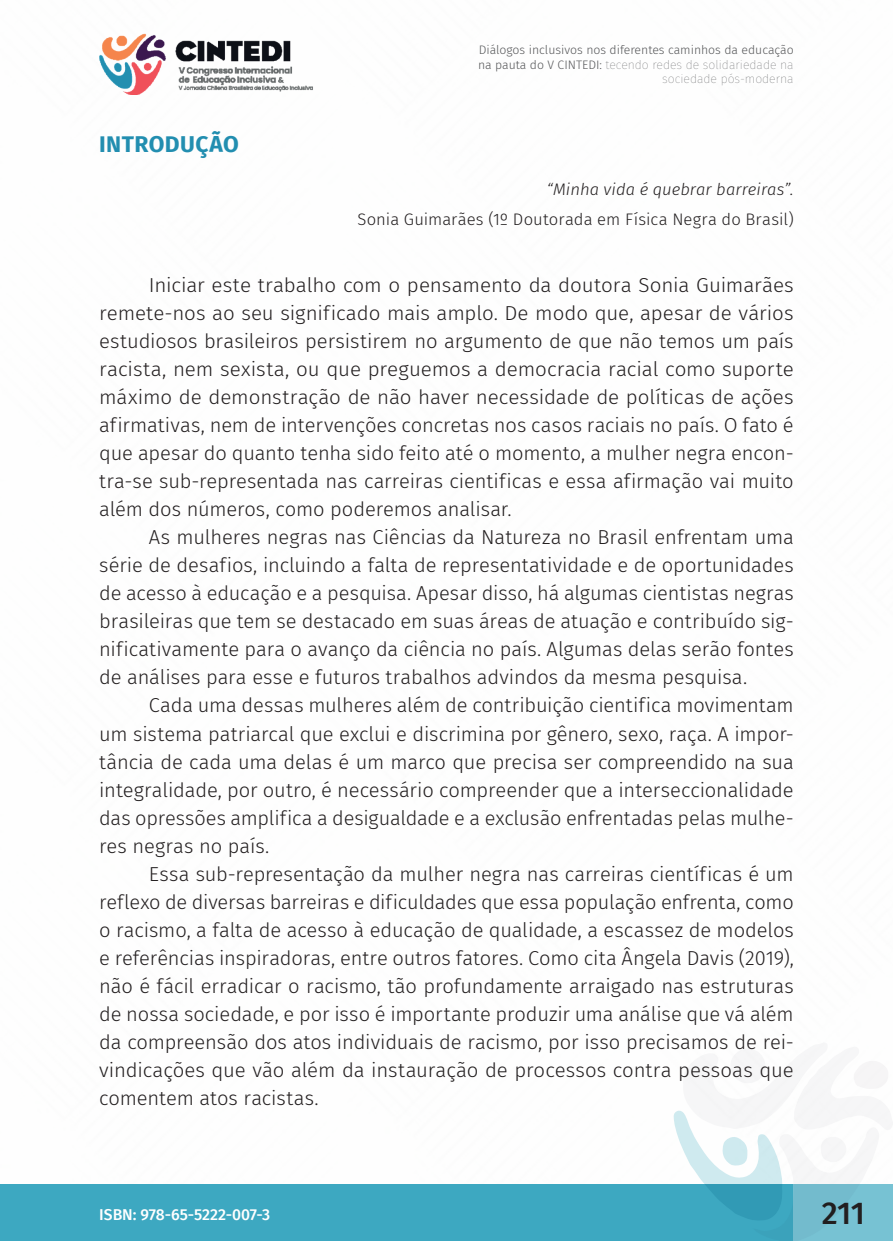
<style>
.page{position:relative;width:893px;height:1241px;background:#fff}
.page>*{position:absolute;margin:0;border:0;box-sizing:border-box;transform-origin:0 0}
.t1{font:500 31.5px "Fira Sans";color:#231f20}
._5_INTRODUCAO{font:700 22.75px "Fira Sans";letter-spacing:.02em;color:#228eb0}
._6_CORPO{font:300 20.12px/28px "Fira Sans";letter-spacing:-.005em;color:#231f20;text-align:justify}
._7_CITACAO{font:300 16.62px "Fira Sans";letter-spacing:.005em;color:#231f20}
._7_CITACAO-2{font:italic 300 16.62px "Fira Sans";letter-spacing:.005em;color:#231f20}
.t2{font:500 15.75px "Fira Sans";color:#fff}
.t3{font:300 12.25px/14.7px "Fira Sans";color:#57585a;text-align:right}
.s1{font-weight:100}
</style>
<div class="page">
<div style="left:0;top:1184px;width:794px;height:56px;background:#3da8c1"></div>
<img style="left:99px;top:33px;width:214px;height:61px">
<svg style="left:674px;top:1049px;width:219px;height:191px"></svg>
<p class="_5_INTRODUCAO" style="left:99px;top:125px;width:141px">INTRODUÇÃO</p>
<p class="t3" style="left:478px;top:42px;width:317px">Diálogos inclusivos nos diferentes caminhos da educação na pauta do V CINTEDI: <span class="s1">tecendo redes de solidariedade na sociedade pós-moderna</span></p>
<p class="_7_CITACAO-2" style="left:547px;top:177px;width:248px">“Minha vida é quebrar barreiras”.</p>
<p class="_7_CITACAO" style="left:357px;top:207px;width:438px">Sonia Guimarães (1º Doutorada em Física Negra do Brasil)</p>
<p class="_6_CORPO" style="left:99px;top:271px;width:696px;text-indent:50px">Iniciar este trabalho com o pensamento da doutora Sonia Guimarães remete-nos ao seu significado mais amplo. De modo que, apesar de vários estudiosos brasileiros persistirem no argumento de que não temos um país racista, nem sexista, ou que preguemos a democracia racial como suporte máximo de demonstração de não haver necessidade de políticas de ações afirmativas, nem de intervenções concretas nos casos raciais no país. O fato é que apesar do quanto tenha sido feito até o momento, a mulher negra encon&shy;tra-se sub-representada nas carreiras cientificas e essa afirmação vai muito além dos números, como poderemos analisar.</p>
<p class="_6_CORPO" style="left:99px;top:523px;width:696px;text-indent:50px">As mulheres negras nas Ciências da Natureza no Brasil enfrentam uma série de desafios, incluindo a falta de representatividade e de oportunidades de acesso à educação e a pesquisa. Apesar disso, há algumas cientistas negras brasileiras que tem se destacado em suas áreas de atuação e contribuído sig&shy;nificativamente para o avanço da ciência no país. Algumas delas serão fontes de análises para esse e futuros trabalhos advindos da mesma pesquisa.</p>
<p class="_6_CORPO" style="left:99px;top:691px;width:696px;text-indent:50px">Cada uma dessas mulheres além de contribuição cientifica movimentam um sistema patriarcal que exclui e discrimina por gênero, sexo, raça. A impor&shy;tância de cada uma delas é um marco que precisa ser compreendido na sua integralidade, por outro, é necessário compreender que a interseccionalidade das opressões amplifica a desigualdade e a exclusão enfrentadas pelas mulhe&shy;res negras no país.</p>
<p class="_6_CORPO" style="left:99px;top:859px;width:696px;text-indent:50px">Essa sub-representação da mulher negra nas carreiras científicas é um reflexo de diversas barreiras e dificuldades que essa população enfrenta, como o racismo, a falta de acesso à educação de qualidade, a escassez de modelos e referências inspiradoras, entre outros fatores. Como cita Ângela Davis (2019), não é fácil erradicar o racismo, tão profundamente arraigado nas estruturas de nossa sociedade, e por isso é importante produzir uma análise que vá além da compreensão dos atos individuais de racismo, por isso precisamos de rei&shy;vindicações que vão além da instauração de processos contra pessoas que comentem atos racistas.</p>
<p class="t2" style="left:99px;top:1201px;width:172px">ISBN: 978-65-5222-007-3</p>
<h1 class="t1" style="left:822px;top:1187px;width:45px">211</h1>
</div>
